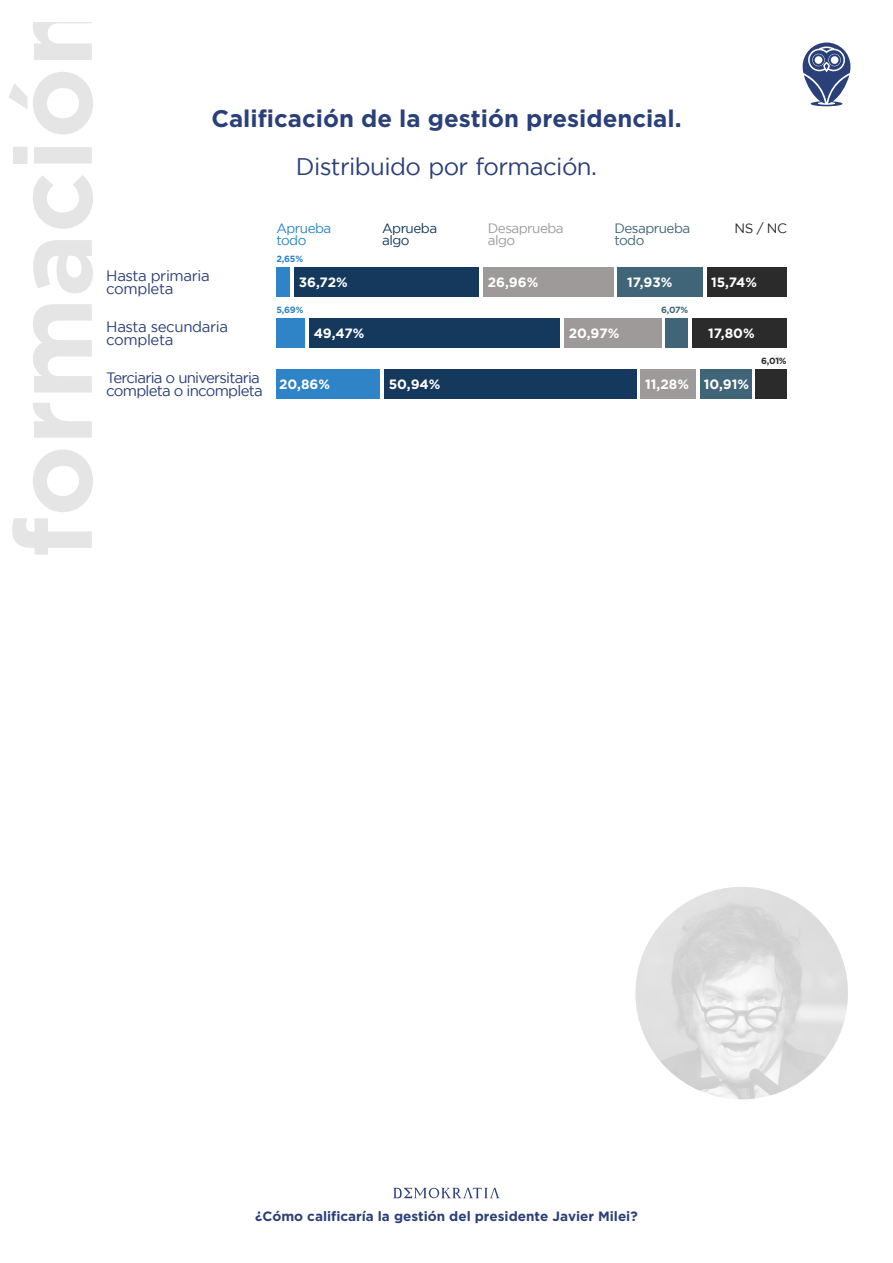
<style>
.page{position:relative;width:893px;height:1263px;background:#fff}
.page>*{position:absolute;margin:0;border:0;box-sizing:border-box;transform-origin:0 0}
.t1{font:700 108px "Gotham";color:#e6e5e5}
.t2{font:700 24px "Gotham";color:#2a4079}
.t3{font:24px "Gotham";letter-spacing:-.025em;color:#2a4079}
.t4{font:15px/13.5px "Gotham";letter-spacing:-.04em;color:#2a4079}
.t5{font:700 13.5px "Gotham";color:#fff}
.t6{font:700 13.5px "Gotham";color:#2a4079}
.t7{font:13.5px/12px "Gotham";letter-spacing:-.04em;color:#9e9a9a}
.t8{font:13.5px/12px "Gotham";letter-spacing:-.04em;color:#416578}
.t9{font:13.5px/12px "Gotham";letter-spacing:-.04em;color:#2e84c6}
.t10{font:13.5px/12px "Gotham";letter-spacing:-.04em;color:#15385d}
.t11{font:13.5px "Gotham";color:#2b2b2b}
.t12{font:700 9px "Gotham";color:#2e84c6}
.t13{font:700 9px "Gotham";color:#416578}
.t14{font:700 9px "Gotham";color:#2b2b2b}
</style>
<div class="page">
<div style="left:707px;top:267px;width:80px;height:30px;background:#2b2b2b"></div>
<div style="left:617px;top:267px;width:86px;height:30px;background:#416578"></div>
<div style="left:276px;top:267px;width:14px;height:30px;background:#2e84c6"></div>
<div style="left:294px;top:267px;width:185px;height:30px;background:#15385d"></div>
<div style="left:483px;top:267px;width:130px;height:30px;background:#9e9a9a"></div>
<div style="left:755px;top:370px;width:32px;height:29px;background:#2b2b2b"></div>
<div style="left:700px;top:370px;width:51px;height:29px;background:#416578"></div>
<div style="left:276px;top:370px;width:104px;height:29px;background:#2e84c6"></div>
<div style="left:384px;top:370px;width:252px;height:29px;background:#15385d"></div>
<div style="left:640px;top:370px;width:56px;height:29px;background:#9e9a9a"></div>
<div style="left:692px;top:318px;width:95px;height:30px;background:#2b2b2b"></div>
<div style="left:665px;top:318px;width:23px;height:30px;background:#416578"></div>
<div style="left:276px;top:318px;width:29px;height:30px;background:#2e84c6"></div>
<div style="left:309px;top:318px;width:251px;height:30px;background:#15385d"></div>
<div style="left:564px;top:318px;width:97px;height:30px;background:#9e9a9a"></div>
<svg style="left:803px;top:43px;width:47px;height:63px"></svg>
<img style="left:635px;top:887px;width:213px;height:212px;border-radius:105px">
<svg style="left:393px;top:1188px;width:107px;height:10px"></svg>
<h1 class="t1" style="left:-9px;top:558px;width:559px;rotate:-90deg">formación</h1>
<h2 class="t2" style="left:211px;top:104px;width:472px">Calificación de la gestión presidencial.</h2>
<h2 class="t3" style="left:296px;top:153px;width:303px">Distribuido por formación.</h2>
<p class="t9" style="left:276px;top:222px;width:57px">Aprueba todo</p>
<p class="t10" style="left:382px;top:222px;width:57px">Aprueba algo</p>
<p class="t7" style="left:488px;top:222px;width:77px">Desaprueba algo</p>
<p class="t8" style="left:614px;top:222px;width:77px">Desaprueba todo</p>
<p class="t11" style="left:734px;top:221px;width:54px">NS / NC</p>
<p class="t12" style="left:276px;top:253px;width:28px">2,65%</p>
<p class="t4" style="left:106px;top:268px;width:105px">Hasta primaria completa</p>
<p class="t5" style="left:299px;top:274px;width:51px">36,72%</p>
<p class="t5" style="left:488px;top:274px;width:52px">26,96%</p>
<p class="t5" style="left:627px;top:274px;width:47px">17,93%</p>
<p class="t5" style="left:711px;top:274px;width:47px">15,74%</p>
<p class="t4" style="left:106px;top:319px;width:123px">Hasta secundaria completa</p>
<p class="t4" style="left:106px;top:370px;width:158px">Terciaria o universitaria completa o incompleta</p>
<p class="t12" style="left:276px;top:304px;width:28px">5,69%</p>
<p class="t13" style="left:661px;top:304px;width:29px">6,07%</p>
<p class="t5" style="left:314px;top:325px;width:52px">49,47%</p>
<p class="t5" style="left:569px;top:325px;width:52px">20,97%</p>
<p class="t5" style="left:708px;top:325px;width:48px">17,80%</p>
<p class="t5" style="left:279px;top:376px;width:52px">20,86%</p>
<p class="t5" style="left:389px;top:376px;width:53px">50,94%</p>
<p class="t5" style="left:645px;top:376px;width:105px">11,28% 10,91%</p>
<p class="t14" style="left:761px;top:355px;width:27px">6,01%</p>
<p class="t6" style="left:255px;top:1208px;width:384px">¿Cómo calificaría la gestión del presidente Javier Milei?</p>
</div>
